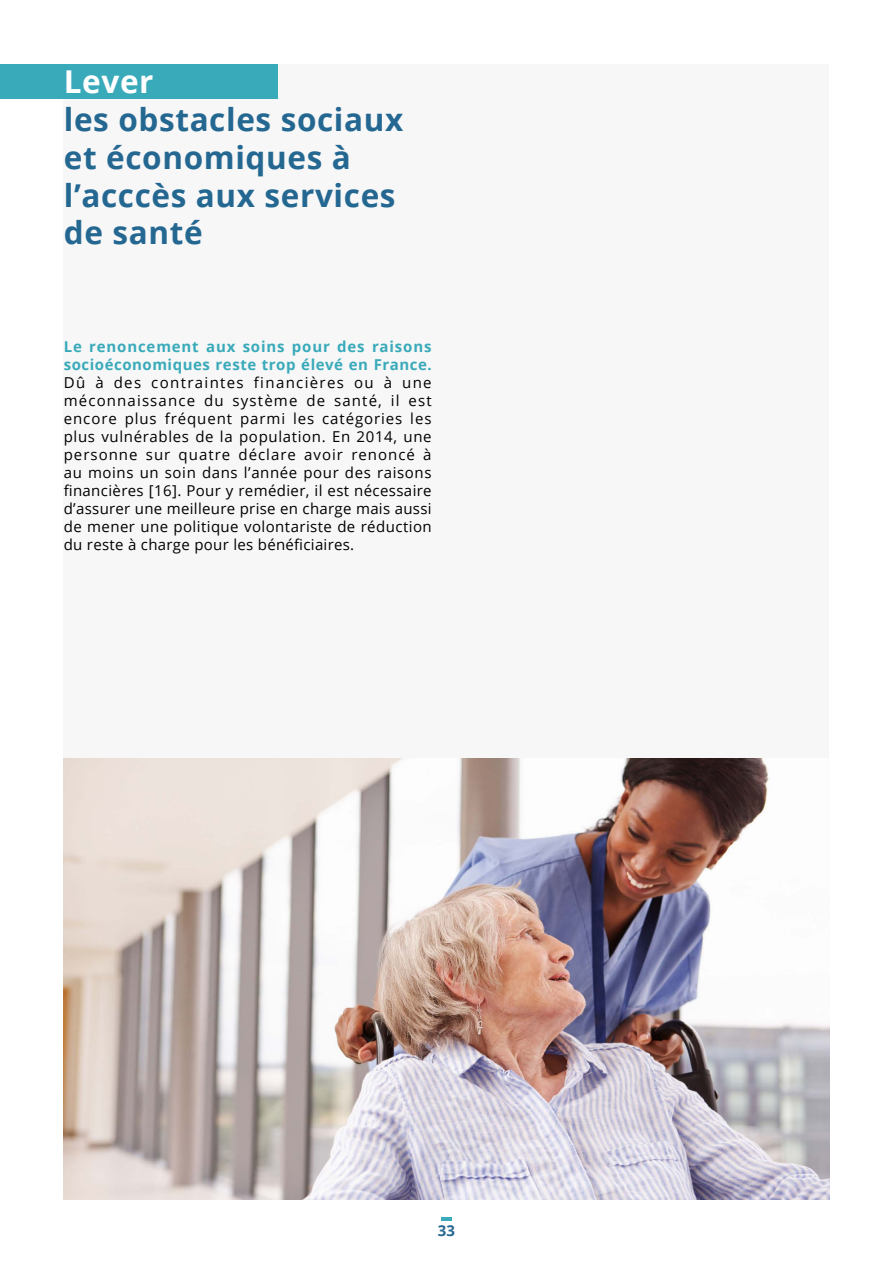
<style>
.page{position:relative;width:893px;height:1263px;background:#fff}
.page>*{position:absolute;margin:0;border:0;box-sizing:border-box;transform-origin:0 0}
.t1{font:700 31.5px/37.8px "Open Sans";letter-spacing:.02em;color:#246892}
.t2{font:700 31.5px "Open Sans";letter-spacing:.02em;color:#fff}
.t3{font:15px/18px "Open Sans";letter-spacing:.02em;color:#000;text-align:justify}
.t4{font:700 15px/18px "Open Sans";letter-spacing:.035em;color:#39aaba}
.t5{font:700 15px "Open Sans";color:#266790}
</style>
<div class="page">
<svg style="left:441px;top:1217px;width:11px;height:3px"></svg>
<div style="left:64px;top:64px;width:765px;height:1134px;background:#f7f7f7"></div>
<div style="left:0;top:64px;width:277px;height:35px;background:#39aaba"></div>
<img style="left:64px;top:758px;width:765px;height:441px">
<h1 class="t2" style="left:64px;top:60px;width:91px">Lever</h1>
<h1 class="t1" style="left:64px;top:100px;width:341px">les obstacles sociaux et économiques à l’acccès aux services de santé</h1>
<p class="t4" style="left:64px;top:337px;width:369px">Le renoncement aux soins pour des raisons socioéconomiques reste trop élevé en France.</p>
<p class="t3" style="left:64px;top:373px;width:369px">Dû à des contraintes financières ou à une méconnaissance du système de santé, il est encore plus fréquent parmi les catégories les plus vulnérables de la population. En 2014, une personne sur quatre déclare avoir renoncé à au moins un soin dans l’année pour des raisons financières [16]. Pour y remédier, il est nécessaire d’assurer une meilleure prise en charge mais aussi de mener une politique volontariste de réduction du reste à charge pour les bénéficiaires.</p>
<p class="t5" style="left:438px;top:1220px;width:19px">33</p>
</div>
